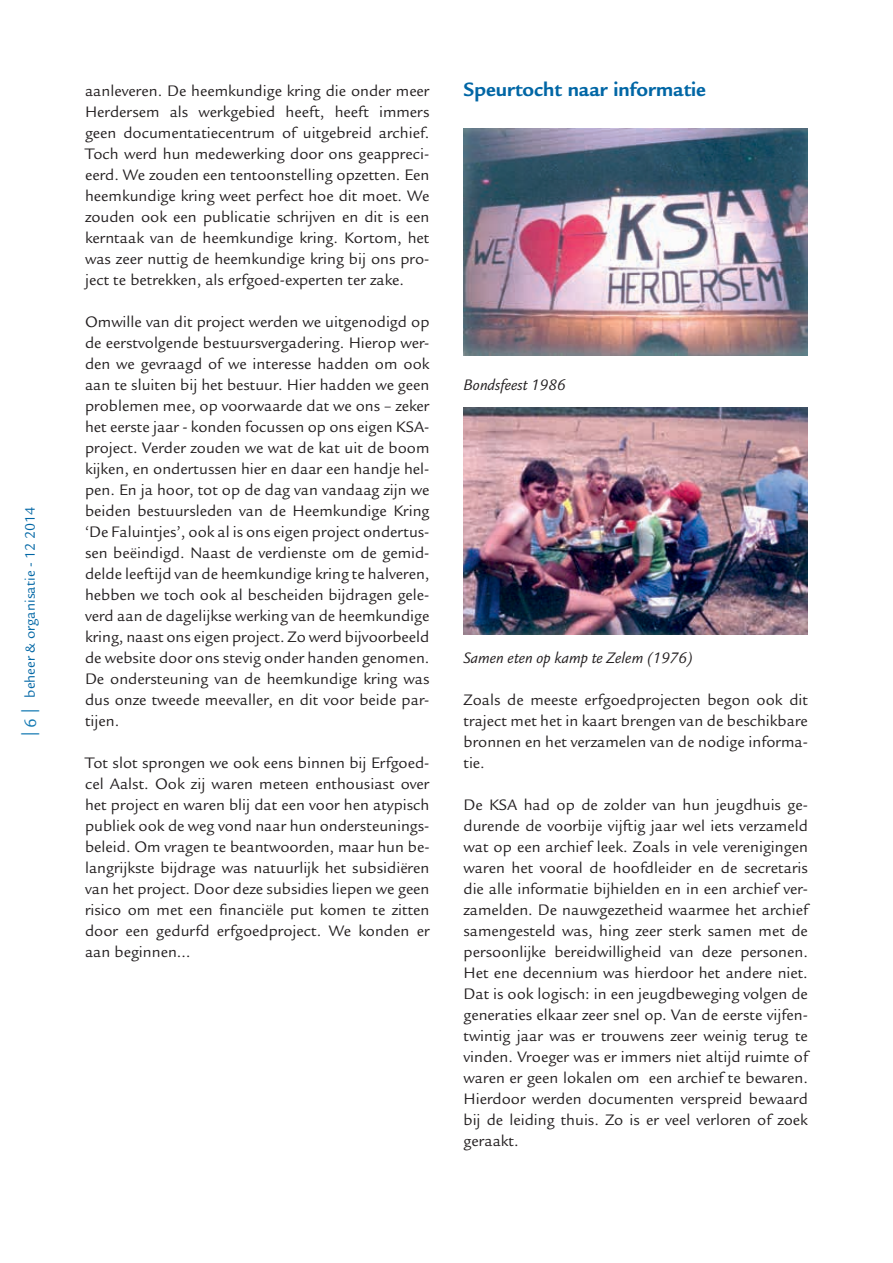
<style>
.page{position:relative;width:893px;height:1263px;background:#fff}
.page>*{position:absolute;margin:0;border:0;box-sizing:border-box;transform-origin:0 0}
.t1{font:700 21px "Legacy Sans Std";color:#0066a5}
.t2{font:16.5px/21px "Legacy Sans Std";color:#231f20;text-align:justify}
.t3{font:italic 16.5px "Legacy Sans Std";color:#231f20}
.t4{font:15px "Legacy Sans Std";color:#0066a5}
.s1{font-family:"Myriad Pro";font-size:18px;color:#1379b3}
.s2{font-size:18px;color:#1379b3}
</style>
<div class="page">
<img style="left:463px;top:128px;width:345px;height:227px">
<img style="left:463px;top:407px;width:345px;height:228px">
<p class="t4" style="left:22px;top:736px;width:231px;rotate:-90deg"><span class="s1">|</span> <span class="s2">6</span> <span class="s1">|</span> beheer &amp; organisatie - 12 2014</p>
<p class="t2" style="left:85px;top:80px;width:346px">aanleveren. De heemkundige kring die onder meer Herdersem als werkgebied heeft, heeft immers geen documentatiecentrum of uitgebreid archief.<br>Toch werd hun medewerking door ons geappreci&shy;eerd. We zouden een tentoonstelling opzetten. Een heemkundige kring weet perfect hoe dit moet. We zouden ook een publicatie schrijven en dit is een kerntaak van de heemkundige kring. Kortom, het was zeer nuttig de heemkundige kring bij ons pro&shy;ject te betrekken, als erfgoed-experten ter zake.</p>
<p class="t2" style="left:85px;top:312px;width:346px">Omwille van dit project werden we uitgenodigd op de eerstvolgende bestuursvergadering. Hierop wer&shy;den we gevraagd of we interesse hadden om ook aan te sluiten bij het bestuur. Hier hadden we geen problemen mee, op voorwaarde dat we ons – zeker het eerste jaar - konden focussen op ons eigen KSA&shy;project. Verder zouden we wat de kat uit de boom kijken, en ondertussen hier en daar een handje hel&shy;pen. En ja hoor, tot op de dag van vandaag zijn we beiden bestuursleden van de Heemkundige Kring ‘De Faluintjes’, ook al is ons eigen project ondertus&shy;sen beëindigd. Naast de verdienste om de gemid&shy;delde leeftijd van de heemkundige kring te halveren, hebben we toch ook al bescheiden bijdragen gele&shy;verd aan de dagelijkse werking van de heemkundige kring, naast ons eigen project. Zo werd bijvoorbeeld de website door ons stevig onder handen genomen.<br>De ondersteuning van de heemkundige kring was dus onze tweede meevaller, en dit voor beide par&shy;tijen.</p>
<p class="t2" style="left:85px;top:753px;width:346px">Tot slot sprongen we ook eens binnen bij Erfgoed&shy;cel Aalst. Ook zij waren meteen enthousiast over het project en waren blij dat een voor hen atypisch publiek ook de weg vond naar hun ondersteunings&shy;beleid. Om vragen te beantwoorden, maar hun be&shy;langrijkste bijdrage was natuurlijk het subsidiëren van het project. Door deze subsidies liepen we geen risico om met een financiële put komen te zitten door een gedurfd erfgoedproject. We konden er aan beginnen…</p>
<p class="t1" style="left:463px;top:77px;width:244px">Speurtocht naar informatie</p>
<p class="t3" style="left:463px;top:376px;width:104px">Bondsfeest 1986</p>
<p class="t3" style="left:463px;top:649px;width:231px">Samen eten op kamp te Zelem (1976)</p>
<p class="t2" style="left:463px;top:689px;width:346px">Zoals de meeste erfgoedprojecten begon ook dit traject met het in kaart brengen van de beschikbare bronnen en het verzamelen van de nodige informa&shy;tie.</p>
<p class="t2" style="left:463px;top:794px;width:346px">De KSA had op de zolder van hun jeugdhuis ge&shy;durende de voorbije vijftig jaar wel iets verzameld wat op een archief leek. Zoals in vele verenigingen waren het vooral de hoofdleider en de secretaris die alle informatie bijhielden en in een archief ver&shy;zamelden. De nauwgezetheid waarmee het archief samengesteld was, hing zeer sterk samen met de persoonlijke bereidwilligheid van deze personen.<br>Het ene decennium was hierdoor het andere niet.<br>Dat is ook logisch: in een jeugdbeweging volgen de generaties elkaar zeer snel op. Van de eerste vijfen&shy;twintig jaar was er trouwens zeer weinig terug te vinden. Vroeger was er immers niet altijd ruimte of waren er geen lokalen om een archief te bewaren.<br>Hierdoor werden documenten verspreid bewaard bij de leiding thuis. Zo is er veel verloren of zoek geraakt.</p>
</div>
